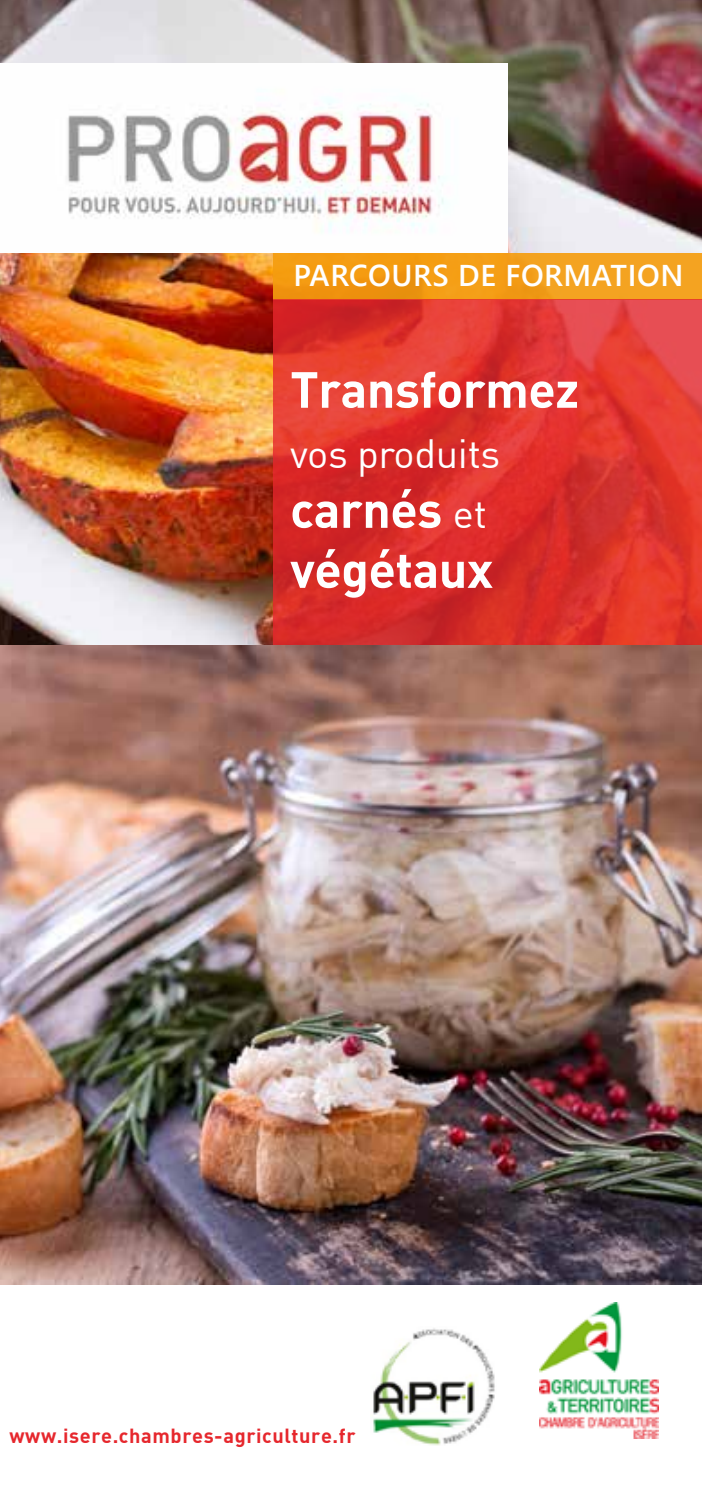
<style>
.page{position:relative;width:702px;height:1489px;background:#fff}
.page>*{position:absolute;margin:0;border:0;box-sizing:border-box;transform-origin:0 0}
.t1{font:50px/60px "DIN Bold";letter-spacing:-.01em;color:#fff}
.t2{font:40px "DIN";letter-spacing:-.01em;color:#fff}
.t3{font:600 30px "Segoe UI";letter-spacing:.02em;color:#fff}
.t4{font:20px "DIN Bold";letter-spacing:.03em;color:#e6272d}
.s1{font-family:"DIN";font-size:40px}
</style>
<div class="page">
<img style="left:0;top:0;width:702px;height:1284px">
<div style="left:273px;top:253px;width:428px;height:47px;background:linear-gradient(to right,#f2960b,#f4a524)"></div>
<svg style="left:273px;top:300px;width:429px;height:345px;background:#dc332e"></svg>
<img style="left:373px;top:1328px;width:122px;height:117px">
<img style="left:0;top:63px;width:507px;height:189px">
<img style="left:539px;top:1302px;width:119px;height:136px">
<h3 class="t3" style="left:293px;top:247px;width:391px">PARCOURS DE FORMATION</h3>
<h1 class="t1" style="left:290px;top:357px;width:290px">Transformez</h1>
<h2 class="t2" style="left:290px;top:428px;width:212px">vos produits</h2>
<h1 class="t1" style="left:290px;top:477px;width:204px">carnés <span class="s1">et </span>végétaux</h1>
<p class="t4" style="left:9px;top:1422px;width:347px">www.isere.chambres-agriculture.fr</p>
</div>
